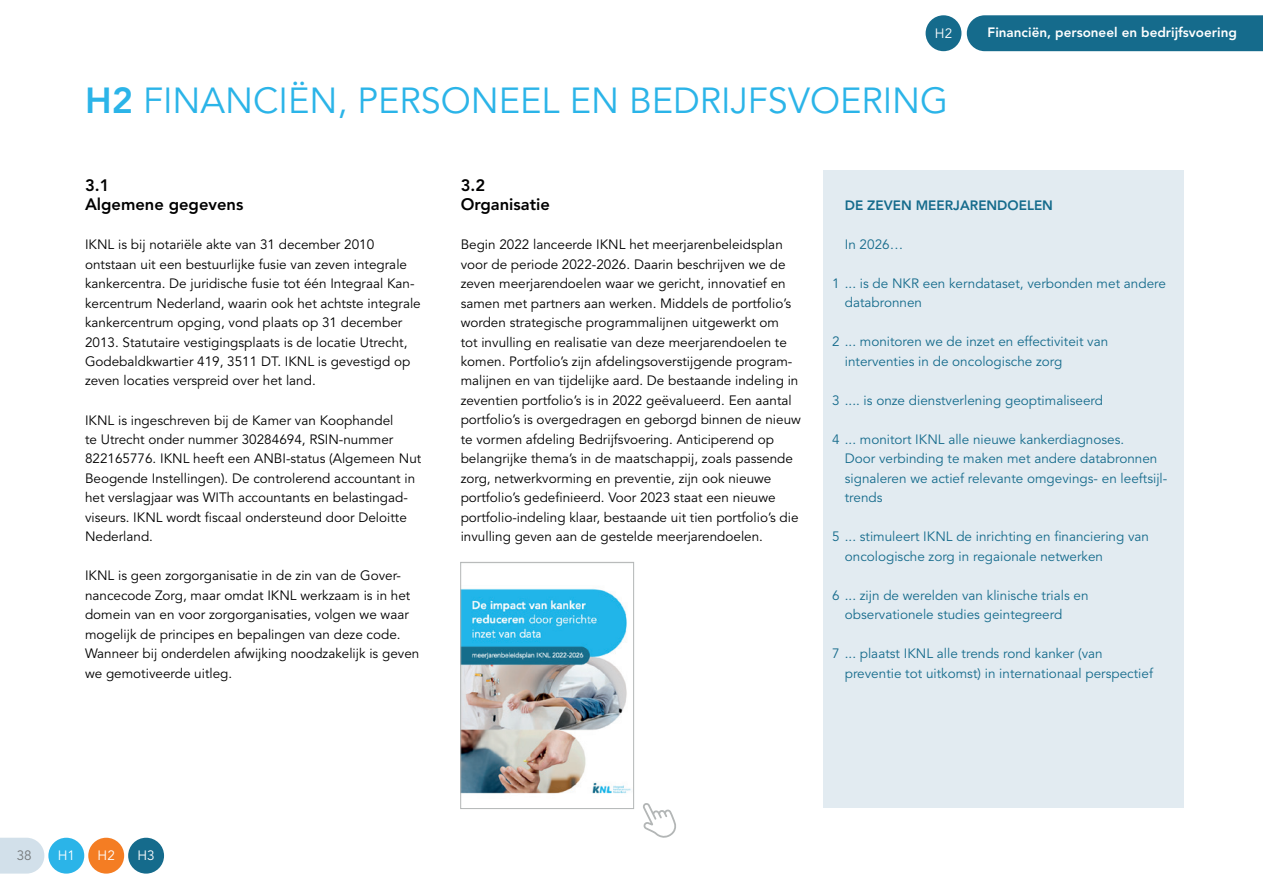
<style>
.page{position:relative;width:1263px;height:893px;background:#fff}
.page>*{position:absolute;margin:0;border:0;box-sizing:border-box;transform-origin:0 0}
.t1{font:36px "Avenir LT Std";color:#2bb4e8}
.t2{font:800 16.5px/19.5px "Avenir LT Std";color:#000001}
.t3{font:13.5px/19.5px "Avenir LT Std";color:#000001}
.t4{font:13.5px/19.5px "Avenir LT Std";color:#156b8c}
.t5{font:800 13.5px "Avenir LT Std";color:#fff}
.t6{font:800 13.5px "Avenir LT Std";color:#156b8c}
.t7{font:13.5px "Avenir LT Std";color:#fff}
.t8{font:13.5px "Avenir LT Std";color:#75797b}
.s1{font-weight:800}
</style>
<div class="page">
<svg style="left:0;top:838px;width:44px;height:36px;background:#d5e2eb"></svg>
<div style="left:967px;top:15px;width:296px;height:36px;background:#156b8c"></div>
<div style="left:48px;top:838px;width:36px;height:36px;background:#2bb4e8;border-radius:50%"></div>
<div style="left:925px;top:15px;width:36px;height:36px;background:#156b8c;border-radius:50%"></div>
<div style="left:88px;top:838px;width:36px;height:36px;background:#f47d23;border-radius:50%"></div>
<div style="left:128px;top:838px;width:36px;height:36px;background:#156b8c;border-radius:50%"></div>
<div style="left:823px;top:170px;width:361px;height:638px;background:#e2ebf1"></div>
<img style="left:462px;top:588px;width:169px;height:206px">
<div style="left:460px;top:562px;width:174px;height:247px;border:1px solid #b3b6b6"></div>
<svg style="left:643px;top:803px;width:33px;height:35px"></svg>
<p class="t7" style="left:935px;top:26px;width:19px">H2</p>
<p class="t5" style="left:988px;top:24px;width:251px">Financiën, personeel en bedrijfsvoering</p>
<h1 class="t1" style="left:85px;top:79px;width:865px"><span class="s1">H2</span> FINANCIËN, PERSONEEL EN BEDRIJFSVOERING</h1>
<p class="t2" style="left:85px;top:175px;width:160px">3.1<br>Algemene gegevens</p>
<p class="t3" style="left:85px;top:235px;width:337px">IKNL is bij notariële akte van 31 december 2010 ontstaan uit een bestuurlijke fusie van zeven integrale kankercentra. De juridische fusie tot één Integraal Kan&shy;kercentrum Nederland, waarin ook het achtste integrale kankercentrum opging, vond plaats op 31 december 2013. Statutaire vestigingsplaats is de locatie Utrecht, Godebaldkwartier 419, 3511 DT. IKNL is gevestigd op zeven locaties verspreid over het land.</p>
<p class="t3" style="left:85px;top:410px;width:338px">IKNL is ingeschreven bij de Kamer van Koophandel<br>te Utrecht onder nummer 30284694, RSIN-nummer 822165776. IKNL heeft een ANBI-status (Algemeen Nut Beogende Instellingen). De controlerend accountant in het verslagjaar was WITh accountants en belastingad&shy;viseurs. IKNL wordt fiscaal ondersteund door Deloitte Nederland.</p>
<p class="t3" style="left:85px;top:566px;width:336px">IKNL is geen zorgorganisatie in de zin van de Gover&shy;nancecode Zorg, maar omdat IKNL werkzaam is in het domein van en voor zorgorganisaties, volgen we waar mogelijk de principes en bepalingen van deze code.<br>Wanneer bij onderdelen afwijking noodzakelijk is geven we gemotiveerde uitleg.</p>
<p class="t2" style="left:461px;top:175px;width:91px">3.2<br>Organisatie</p>
<p class="t3" style="left:461px;top:235px;width:342px">Begin 2022 lanceerde IKNL het meerjarenbeleidsplan voor de periode 2022-2026. Daarin beschrijven we de zeven meerjarendoelen waar we gericht, innovatief en samen met partners aan werken. Middels de portfolio’s worden strategische programmalijnen uitgewerkt om<br>tot invulling en realisatie van deze meerjarendoelen te komen. Portfolio’s zijn afdelingsoverstijgende program&shy;malijnen en van tijdelijke aard. De bestaande indeling in zeventien portfolio’s is in 2022 geëvalueerd. Een aantal portfolio’s is overgedragen en geborgd binnen de nieuw te vormen afdeling Bedrijfsvoering. Anticiperend op belangrijke thema’s in de maatschappij, zoals passende zorg, netwerkvorming en preventie, zijn ook nieuwe portfolio’s gedefinieerd. Voor 2023 staat een nieuwe portfolio-indeling klaar, bestaande uit tien portfolio’s die invulling geven aan de gestelde meerjarendoelen.</p>
<p class="t6" style="left:845px;top:197px;width:210px">DE ZEVEN MEERJARENDOELEN</p>
<p class="t4" style="left:845px;top:235px;width:60px">In 2026…</p>
<p class="t4" style="left:845px;top:274px;width:323px;text-indent:-13px">1 ... is de NKR een kerndataset, verbonden met andere databronnen</p>
<p class="t4" style="left:845px;top:332px;width:265px;text-indent:-13px">2 ... monitoren we de inzet en effectiviteit van interventies in de oncologische zorg</p>
<p class="t4" style="left:832px;top:391px;width:272px">3 .... is onze dienstverlening geoptimaliseerd</p>
<p class="t4" style="left:845px;top:430px;width:324px;text-indent:-13px">4 ... monitort IKNL alle nieuwe kankerdiagnoses.<br>Door verbinding te maken met andere databronnen signaleren we actief relevante omgevings- en leeftsijl&shy;trends</p>
<p class="t4" style="left:845px;top:527px;width:306px;text-indent:-13px">5 ... stimuleert IKNL de inrichting en financiering van oncologische zorg in regaionale netwerken</p>
<p class="t4" style="left:845px;top:586px;width:245px;text-indent:-13px">6 ... zijn de werelden van klinische trials en observationele studies geintegreerd</p>
<p class="t4" style="left:845px;top:644px;width:310px;text-indent:-13px">7 ... plaatst IKNL alle trends rond kanker (van preventie tot uitkomst) in internationaal perspectief</p>
<p class="t8" style="left:17px;top:848px;width:17px">38</p>
<p class="t7" style="left:58px;top:848px;width:19px">H1</p>
<p class="t7" style="left:98px;top:848px;width:19px">H2</p>
<p class="t7" style="left:137px;top:848px;width:19px">H3</p>
</div>
